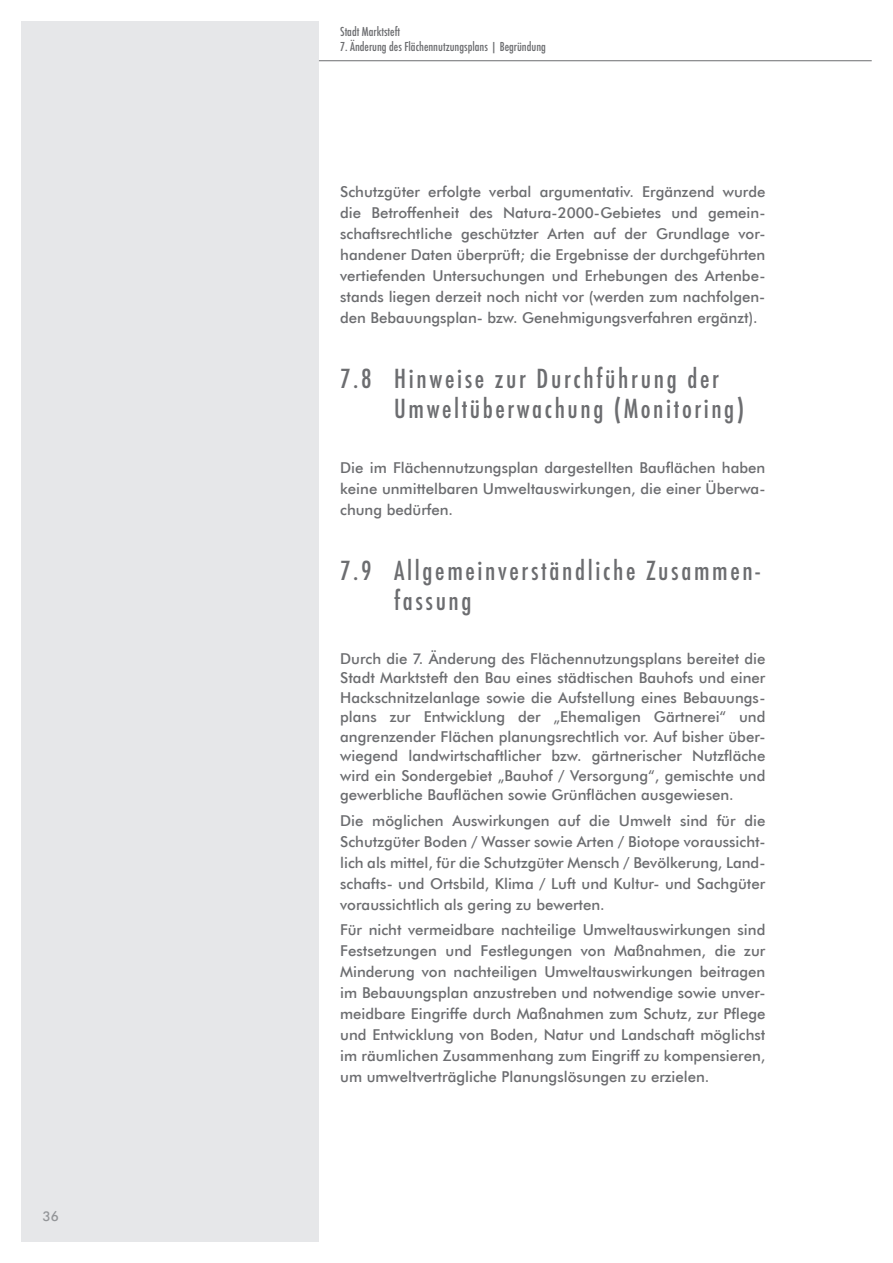
<style>
.page{position:relative;width:893px;height:1263px;background:#fff}
.page>*{position:absolute;margin:0;border:0;box-sizing:border-box;transform-origin:0 0}
.t1{font:500 condensed 25.5px/30.6px "Futura";letter-spacing:.105em;color:#6c6d70}
.t2{font:500 15px/21px "Futura BT";color:#6c6d70;text-align:justify}
.t3{font:500 13.5px "Futura BT";color:#939598}
.t4{font:500 condensed 12px "Futura";color:#6c6d70}
</style>
<div class="page">
<div style="left:21px;top:21px;width:298px;height:1221px;background:#e6e7e9"></div>
<hr style="left:319px;top:60px;width:553px;height:1px;background:#6c6d70">
<p class="t3" style="left:43px;top:1207px;width:18px">36</p>
<p class="t4" style="left:340px;top:24px;width:62px">Stadt Marktsteft</p>
<p class="t4" style="left:340px;top:39px;width:207px">7. Änderung des Flächennutzungsplans | Begründung</p>
<p class="t2" style="left:340px;top:181px;width:427px">Schutzgüter erfolgte verbal argumentativ. Ergänzend wurde die Betroffenheit des Natura-2000-Gebietes und gemein&shy;schaftsrechtliche geschützter Arten auf der Grundlage vor&shy;handener Daten überprüft; die Ergebnisse der durchgeführten vertiefenden Untersuchungen und Erhebungen des Artenbe&shy;stands liegen derzeit noch nicht vor (werden zum nachfolgen&shy;den Bebauungsplan- bzw. Genehmigungsverfahren ergänzt).</p>
<h1 class="t1" style="left:394px;top:363px;width:352px;text-indent:-54px">7.8 Hinweise zur Durchführung der<br>Umweltüberwachung (Monitoring)</h1>
<p class="t2" style="left:340px;top:457px;width:427px">Die im Flächennutzungsplan dargestellten Bauflächen haben keine unmittelbaren Umweltauswirkungen, die einer Überwa&shy;chung bedürfen.</p>
<h1 class="t1" style="left:394px;top:555px;width:367px;text-indent:-54px">7.9 Allgemeinverständliche Zusammen&shy;fassung</h1>
<p class="t2" style="left:340px;top:649px;width:427px;line-height:19.5px">Durch die 7. Änderung des Flächennutzungsplans bereitet die Stadt Marktsteft den Bau eines städtischen Bauhofs und einer Hackschnitzelanlage sowie die Aufstellung eines Bebauungs&shy;plans zur Entwicklung der „Ehemaligen Gärtnerei“ und angrenzender Flächen planungsrechtlich vor. Auf bisher über&shy;wiegend landwirtschaftlicher bzw. gärtnerischer Nutzfläche wird ein Sondergebiet „Bauhof / Versorgung“, gemischte und gewerbliche Bauflächen sowie Grünflächen ausgewiesen.</p>
<p class="t2" style="left:340px;top:810px;width:427px">Die möglichen Auswirkungen auf die Umwelt sind für die Schutzgüter Boden / Wasser sowie Arten / Biotope voraussicht&shy;lich als mittel, für die Schutzgüter Mensch / Bevölkerung, Land&shy;schafts- und Ortsbild, Klima / Luft und Kultur- und Sachgüter voraussichtlich als gering zu bewerten.</p>
<p class="t2" style="left:340px;top:919px;width:427px">Für nicht vermeidbare nachteilige Umweltauswirkungen sind Festsetzungen und Festlegungen von Maßnahmen, die zur Minderung von nachteiligen Umweltauswirkungen beitragen im Bebauungsplan anzustreben und notwendige sowie unver&shy;meidbare Eingriffe durch Maßnahmen zum Schutz, zur Pflege und Entwicklung von Boden, Natur und Landschaft möglichst im räumlichen Zusammenhang zum Eingriff zu kompensieren, um umweltverträgliche Planungslösungen zu erzielen.</p>
</div>
